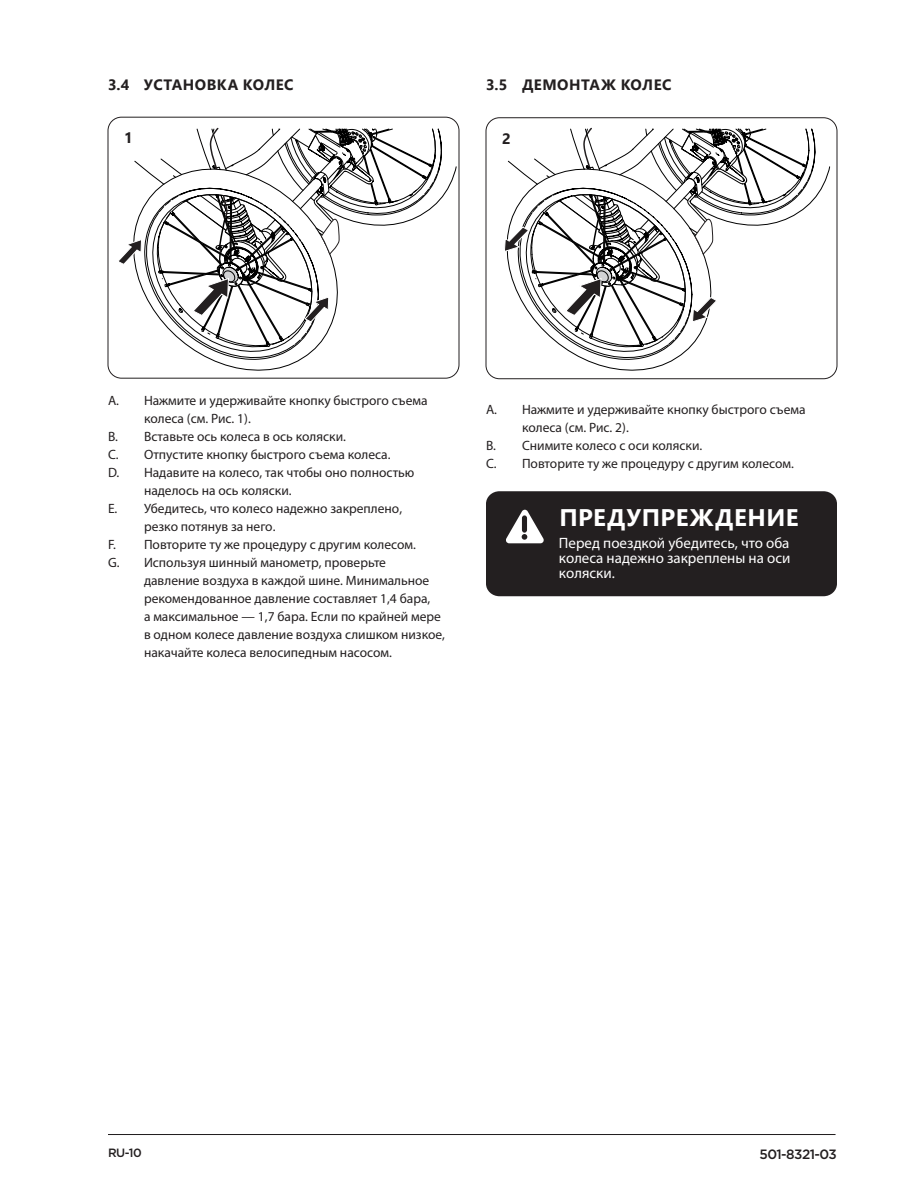
<style>
.page{position:relative;width:918px;height:1188px;background:#fff}
.page>*{position:absolute;margin:0;border:0;box-sizing:border-box;transform-origin:0 0}
.Subheading{font:700 24px "Segoe UI";letter-spacing:.02em;color:#fff}
.TOC-_body{font:15px/15px "Myriad Pro";color:#fff;text-align:justify}
.Subheading-2{font:700 15px "Segoe UI";letter-spacing:.03em;color:#231f20}
.body{font:13.5px/18px "Myriad Pro";color:#231f20}
.t1{font:500 13.5px "Thule";letter-spacing:-.04em;color:#231f20}
.t2{font:500 12px "Thule";color:#231f20}
</style>
<div class="page">
<hr style="left:108px;top:1134px;width:728px;height:1px;background:#231f20">
<div style="left:486px;top:491px;width:351px;height:105px;background:#231f20;border-radius:13px"></div>
<svg style="left:506px;top:510px;width:38px;height:33px"></svg>
<svg style="left:117px;top:116px;width:340px;height:255px"></svg>
<svg style="left:504px;top:117px;width:327px;height:254px"></svg>
<p class="Subheading-2" style="left:108px;top:71px;width:187px">3.4 УСТАНОВКА КОЛЕС</p>
<p class="Subheading-2" style="left:124px;top:124px;width:10px">1</p>
<p class="Subheading-2" style="left:486px;top:71px;width:187px">3.5 ДЕМОНТАЖ КОЛЕС</p>
<p class="Subheading-2" style="left:502px;top:124px;width:10px">2</p>
<p class="body" style="left:144px;top:391px;width:285px;text-indent:-36px">A. Нажмите и удерживайте кнопку быстрого съема колеса (см. Рис. 1).</p>
<p class="body" style="left:108px;top:427px;width:240px">B. Вставьте ось колеса в ось коляски.</p>
<p class="body" style="left:108px;top:445px;width:284px">C. Отпустите кнопку быстрого съема колеса.</p>
<p class="body" style="left:144px;top:463px;width:272px;text-indent:-36px">D. Надавите на колесо, так чтобы оно полностью наделось на ось коляски.</p>
<p class="body" style="left:144px;top:499px;width:260px;text-indent:-36px">E. Убедитесь, что колесо надежно закреплено, резко потянув за него.</p>
<p class="body" style="left:108px;top:535px;width:309px">F. Повторите ту же процедуру с другим колесом.</p>
<p class="body" style="left:144px;top:553px;width:303px;text-indent:-36px">G. Используя шинный манометр, проверьте давление воздуха в каждой шине. Минимальное рекомендованное давление составляет 1,4 бара,<br>а максимальное — 1,7 бара. Если по крайней мере в одном колесе давление воздуха слишком низкое, накачайте колеса велосипедным насосом.</p>
<p class="body" style="left:522px;top:400px;width:285px;text-indent:-36px">A. Нажмите и удерживайте кнопку быстрого съема колеса (см. Рис. 2).</p>
<p class="body" style="left:486px;top:436px;width:218px">B. Снимите колесо с оси коляски.</p>
<p class="body" style="left:486px;top:454px;width:309px">C. Повторите ту же процедуру с другим колесом.</p>
<p class="Subheading" style="left:559px;top:495px;width:241px">ПРЕДУПРЕЖДЕНИЕ</p>
<p class="TOC-_body" style="left:559px;top:535px;width:233px">Перед поездкой убедитесь, что оба колеса надежно закреплены на оси коляски.</p>
<p class="t2" style="left:108px;top:1145px;width:35px">RU-10</p>
<p class="t1" style="left:759px;top:1145px;width:79px">501-8321-03</p>
</div>
